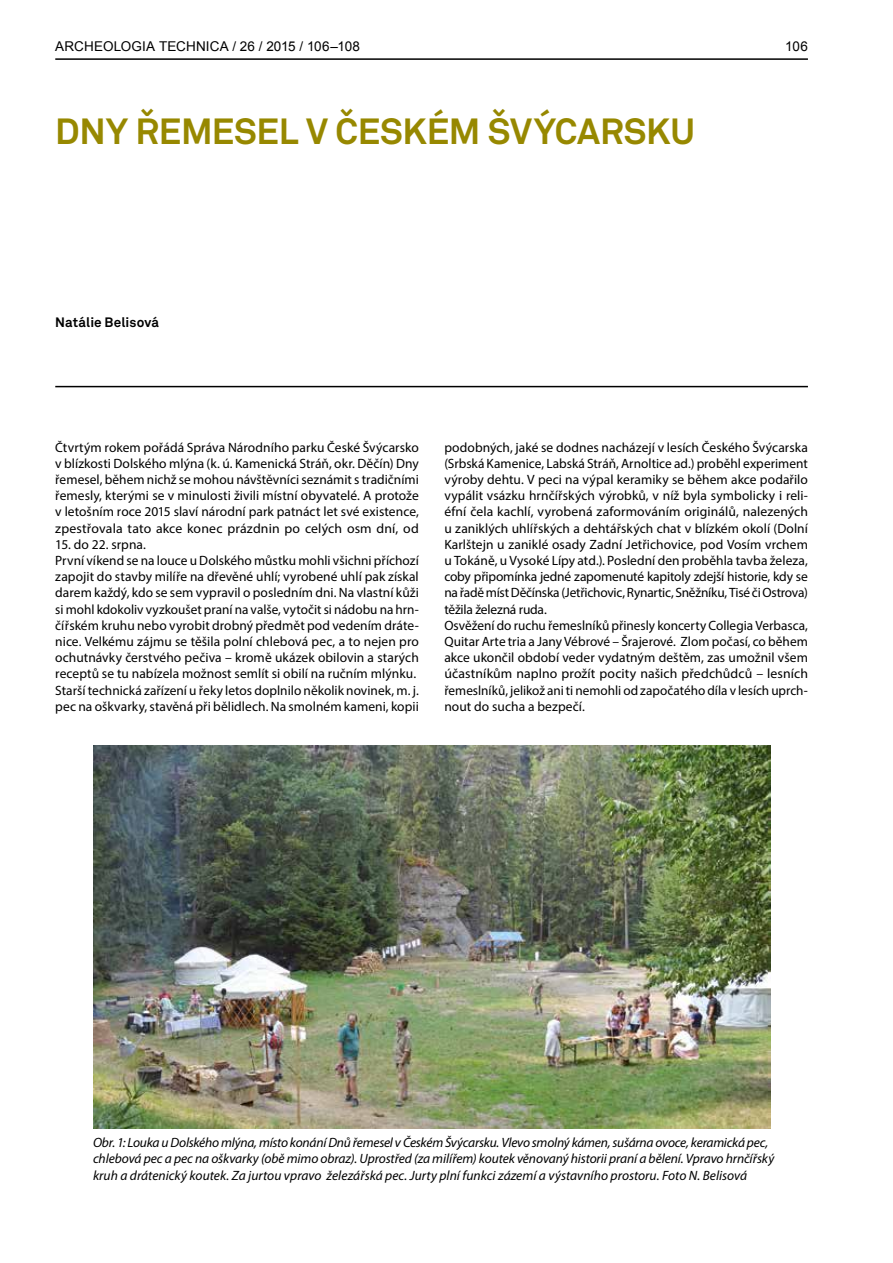
<style>
.page{position:relative;width:893px;height:1263px;background:#fff}
.page>*{position:absolute;margin:0;border:0;box-sizing:border-box;transform-origin:0 0}
.t1{font:700 36px "Akkurat CE";letter-spacing:-.01em;color:#978800}
.t2{font:13.5px/16.2px "Myriad Pro";letter-spacing:.005em;color:#000}
.t3{font:italic 13.5px/16.2px "Myriad Pro";letter-spacing:-.01em;color:#000}
.t4{font:13.5px "Arial";letter-spacing:.01em;color:#000}
.t5{font:700 13.5px "Akkurat CE";letter-spacing:.005em;color:#000}
</style>
<div class="page">
<hr style="left:55px;top:58px;width:753px;height:2px;background:#000">
<hr style="left:55px;top:386px;width:753px;height:1px;background:#000">
<img style="left:93px;top:745px;width:677px;height:383px">
<p class="t4" style="left:55px;top:37px;width:306px">ARCHEOLOGIA TECHNICA / 26 / 2015 / 106–108</p>
<p class="t4" style="left:785px;top:37px;width:24px">106</p>
<h1 class="t1" style="left:55px;top:109px;width:641px">DNY ŘEMESEL V ČESKÉM ŠVÝCARSKU</h1>
<p class="t5" style="left:55px;top:314px;width:105px">Natálie Belisová</p>
<p class="t2" style="left:55px;top:439px;width:365px;text-align:justify">Čtvrtým rokem pořádá Správa Národního parku České Švýcarsko v blízkosti Dolského mlýna (k. ú. Kamenická Stráň, okr. Děčín) Dny řemesel, během nichž se mohou návštěvníci seznámit s tradičními řemesly, kterými se v minulosti živili místní obyvatelé. A protože v letošním roce 2015 slaví národní park patnáct let své existence, zpestřovala tato akce konec prázdnin po celých osm dní, od</p>
<p class="t2" style="left:55px;top:536px;width:365px">15. do 22. srpna.<br>První víkend se na louce u Dolského můstku mohli všichni příchozí zapojit do stavby milíře na dřevěné uhlí; vyrobené uhlí pak získal darem každý, kdo se sem vypravil o posledním dni. Na vlastní kůži si mohl kdokoliv vyzkoušet praní na valše, vytočit si nádobu na hrn&shy;čířském kruhu nebo vyrobit drobný předmět pod vedením dráte&shy;nice. Velkému zájmu se těšila polní chlebová pec, a to nejen pro ochutnávky čerstvého pečiva – kromě ukázek obilovin a starých receptů se tu nabízela možnost semlít si obilí na ručním mlýnku.<br>Starší technická zařízení u řeky letos doplnilo několik novinek, m. j. pec na oškvarky, stavěná při bělidlech. Na smolném kameni, kopii</p>
<p class="t2" style="left:444px;top:439px;width:365px">podobných, jaké se dodnes nacházejí v lesích Českého Švýcarska (Srbská Kamenice, Labská Stráň, Arnoltice ad.) proběhl experiment výroby dehtu. V peci na výpal keramiky se během akce podařilo vypálit vsázku hrnčířských výrobků, v níž byla symbolicky i reli&shy;éfní čela kachlí, vyrobená zaformováním originálů, nalezených u zaniklých uhlířských a dehtářských chat v blízkém okolí (Dolní Karlštejn u zaniklé osady Zadní Jetřichovice, pod Vosím vrchem u Tokáně, u Vysoké Lípy atd.). Poslední den proběhla tavba železa, coby připomínka jedné zapomenuté kapitoly zdejší historie, kdy se na řadě míst Děčínska (Jetřichovic, Rynartic, Sněžníku, Tisé či Ostrova) těžila železná ruda.<br>Osvěžení do ruchu řemeslníků přinesly koncerty Collegia Verbasca, Quitar Arte tria a Jany Vébrové – Šrajerové. Zlom počasí, co během akce ukončil období veder vydatným deštěm, zas umožnil všem účastníkům naplno prožít pocity našich předchůdců – lesních řemeslníků, jelikož ani ti nemohli od započatého díla v lesích uprch&shy;nout do sucha a bezpečí.</p>
<p class="t3" style="left:93px;top:1134px;width:683px">Obr. 1: Louka u Dolského mlýna, místo konání Dnů řemesel v Českém Švýcarsku. Vlevo smolný kámen, sušárna ovoce, keramická pec, chlebová pec a pec na oškvarky (obě mimo obraz). Uprostřed (za milířem) koutek věnovaný historii praní a bělení. Vpravo hrnčířský kruh a drátenický koutek. Za jurtou vpravo železářská pec. Jurty plní funkci zázemí a výstavního prostoru. Foto N. Belisová</p>
</div>
